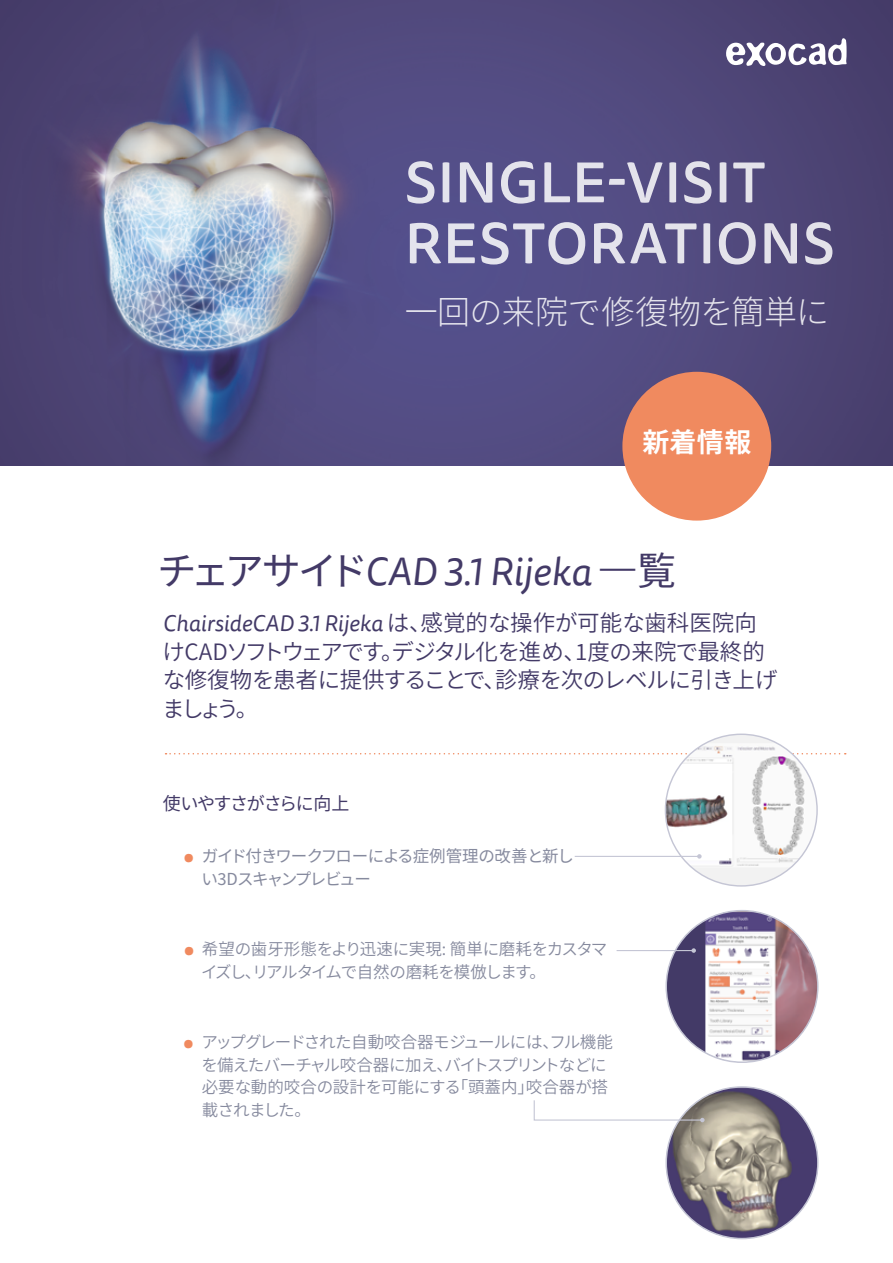
<style>
.page{position:relative;width:893px;height:1263px;background:#fff}
.page>*{position:absolute;margin:0;border:0;box-sizing:border-box;transform-origin:0 0}
.t1{font:500 56.7px/60.9px "Tisa Sans Pro";letter-spacing:.005em;color:#fff}
.Headline_2021{font:italic 39px "Tisa Sans Pro";color:#433a67}
.t2{font:300 33px "Source Han Sans JP";letter-spacing:-.01em;color:#fff}
.t3{font:700 27px "Source Han Sans JP";color:#fff}
.Head_Features{font:22.5px/28.5px "Source Han Sans JP";letter-spacing:-.035em;color:#433a67}
.Head_Features-2{font:italic 22.5px "Tisa Sans Pro";color:#433a67}
.Head_Features-3{font:18px "Source Han Sans JP";letter-spacing:-.065em;color:#433a67}
.t4{font:16.5px/22.5px "Source Han Sans JP";letter-spacing:-.035em;color:#868a9e}
.t5{font:16.5px/22.5px "Source Han Sans JP";letter-spacing:-.08em;color:#868a9e}
.s1{font-family:"Source Han Sans JP";font-style:normal}
.s2{font-family:"Source Han Sans JP";font-weight:300;font-style:normal}
.s3{font-family:"Tisa Sans Pro";font-weight:300;color:#f08a5f}
</style>
<div class="page">
<img style="left:452px;top:0;width:441px;height:466px">
<svg style="left:726px;top:38px;width:120px;height:28px"></svg>
<img style="left:0;top:0;width:452px;height:466px">
<div style="left:666px;top:911px;width:152px;height:151px;background:#433a67;border-radius:50%"></div>
<img style="left:705px;top:911px;width:111px;height:151px">
<svg style="left:166px;top:753px;width:680px;height:1px"></svg>
<div style="left:665px;top:734px;width:152px;height:152px;background:#f2f2f2;border-radius:50%"></div>
<img style="left:665px;top:743px;width:152px;height:124px">
<hr style="left:575px;top:856px;width:124px;height:1px;background:#c5c6d5">
<svg style="left:697px;top:854px;width:5px;height:5px"></svg>
<hr style="left:617px;top:950px;width:77px;height:1px;background:#c5c6d5">
<svg style="left:691px;top:948px;width:5px;height:5px"></svg>
<div style="left:622px;top:372px;width:149px;height:149px;background:#f08a5f;border-radius:50%"></div>
<img style="left:668px;top:1089px;width:148px;height:149px">
<svg style="left:533px;top:1099px;width:172px;height:23px"></svg>
<h1 class="t1" style="left:405px;top:153px;width:432px">SINGLE-VISIT<br>RESTORATIONS</h1>
<h3 class="t2" style="left:404px;top:293px;width:426px">一回の来院で修復物を簡単に</h3>
<p class="t3" style="left:642px;top:427px;width:110px">新着情報</p>
<p class="Headline_2021" style="left:157px;top:545px;width:520px"><span class="s1">チェアサイド</span>CAD 3.1 Rijeka <span class="s2">一</span><span class="s1">覧</span></p>
<p class="Head_Features-2" style="left:163px;top:608px;width:596px">ChairsideCAD 3.1 Rijeka <span class="s1">は、感覚的な操作が可能な歯科医院向</span></p>
<p class="Head_Features" style="left:162px;top:638px;width:617px">けCADソフトウェアです。デジタル化を進め、1度の来院で最終的な修復物を患者に提供することで、診療を次のレベルに引き上げましょう。</p>
<p class="Head_Features-3" style="left:163px;top:793px;width:188px">使いやすさがさらに向上</p>
<p class="t5" style="left:201px;top:845px;width:374px;text-indent:-17px"><span class="s3">●</span> ガイド付きワークフローによる症例管理の改善と新しい3Dスキャンプレビュー</p>
<p class="t4" style="left:201px;top:938px;width:408px;text-indent:-17px"><span class="s3">●</span> 希望の歯牙形態をより迅速に実現: 簡単に磨耗をカスタマイズし、リアルタイムで自然の磨耗を模倣します。</p>
<p class="t4" style="left:202px;top:1031px;width:413px;text-indent:-18px"><span class="s3">●</span> アップグレードされた自動咬合器モジュールには、フル機能を備えたバーチャル咬合器に加え、バイトスプリントなどに必要な動的咬合の設計を可能にする「頭蓋内」咬合器が搭載されました。</p>
</div>
